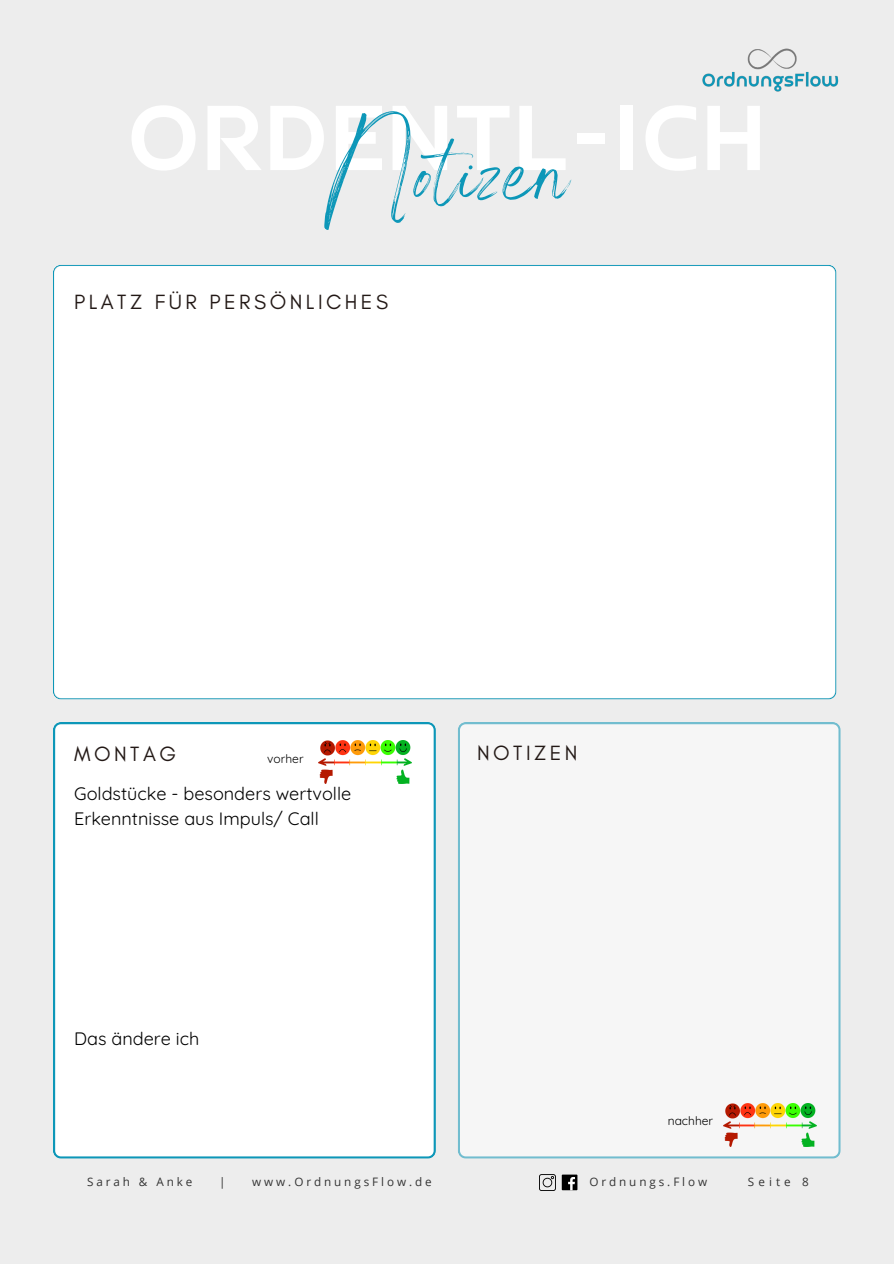
<style>
.page{position:relative;width:894px;height:1264px;background:#fff}
.page>*{position:absolute;margin:0;border:0;box-sizing:border-box;transform-origin:0 0}
.t1{font:121.5px "Angella White";color:#0d97b8}
.t2{font:21px "Glacial Indifference";letter-spacing:.165em;color:#231916}
.t3{font:18px/24.8px "Quicksand";color:#000}
.t4{font:12px "Quicksand";color:#000}
.t5{font:11.7px "Open Sans";letter-spacing:.25em;color:#333}
</style>
<div class="page">
<div style="left:0;top:0;width:893px;height:1263px;background:#ededed"></div>
<div style="left:53px;top:265px;width:783px;height:434px;background:#fff"></div>
<div style="left:458px;top:722px;width:382px;height:436px;background:#f6f6f6"></div>
<div style="left:53px;top:722px;width:382px;height:436px;background:#fff"></div>
<svg style="left:539px;top:1174px;width:16px;height:16px"></svg>
<div style="left:561px;top:1174px;width:16px;height:16px;background:#000"></div>
<svg style="left:568px;top:1177px;width:7px;height:13px"></svg>
<img style="left:702px;top:48px;width:137px;height:44px">
<img style="left:318px;top:740px;width:93px;height:43px">
<img style="left:723px;top:1103px;width:93px;height:43px">
<h2 class="t1" style="left:324px;top:97px;width:247px">Notizen</h2>
<p class="t2" style="left:74px;top:289px;width:315px">PLATZ FÜR PERSÖNLICHES</p>
<h3 class="t2" style="left:74px;top:740px;width:103px">MONTAG</h3>
<h1 class="t2" style="left:477px;top:739px;width:102px">NOTIZEN</h1>
<p class="t4" style="left:267px;top:750px;width:38px">vorher</p>
<p class="t3" style="left:74px;top:781px;width:278px">Goldstücke - besonders wertvolle<br>Erkenntnisse aus Impuls/ Call</p>
<p class="t3" style="left:74px;top:1025px;width:127px">Das ändere ich</p>
<p class="t4" style="left:667px;top:1112px;width:47px">nachher</p>
<h4 class="t5" style="left:87px;top:1172px;width:107px">Sarah &amp; Anke</h4>
<h4 class="t5" style="left:219px;top:1172px;width:8px">|</h4>
<h4 class="t5" style="left:252px;top:1172px;width:181px">www.OrdnungsFlow.de</h4>
<h4 class="t5" style="left:589px;top:1172px;width:119px">Ordnungs.Flow</h4>
<h3 class="t5" style="left:747px;top:1172px;width:62px">Seite 8</h3>
</div>
